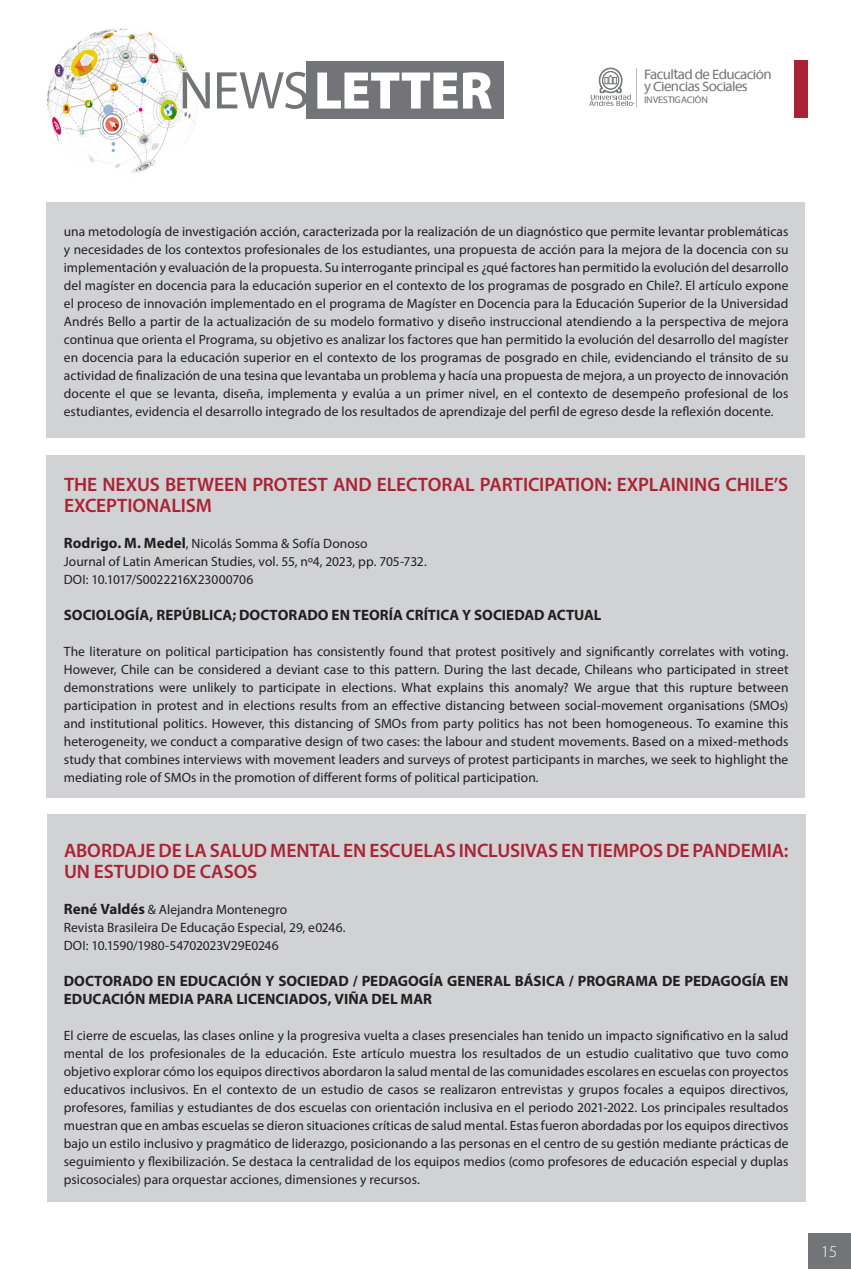
<style>
.page{position:relative;width:851px;height:1276px;background:#fff}
.page>*{position:absolute;margin:0;border:0;box-sizing:border-box;transform-origin:0 0}
.PARRAFOS_OK{font:600 19.5px/21px "Myriad Pro";letter-spacing:-.005em;color:#ab2234}
.t1{font:300 16.5px "Myriad Pro";color:#fff}
.PARRAFOS_OK-2{font:700 15px/18px "Myriad Pro";color:#231f20}
.t2{font:14.85px/12px "Unab";letter-spacing:-.04em;color:#727477}
.PARRAFOS_OK-3{font:13.5px/18px "Myriad Pro";letter-spacing:.005em;color:#231f20;text-align:justify}
.t3{font:10.5px "Unab";letter-spacing:-.04em;color:#727477}
.s1{font-weight:700;font-size:15px}
</style>
<div class="page">
<img style="left:47px;top:28px;width:150px;height:145px">
<svg style="left:183px;top:72px;width:123px;height:37px"></svg>
<div style="left:306px;top:62px;width:197px;height:57px;background:#727477"></div>
<svg style="left:317px;top:72px;width:174px;height:37px"></svg>
<hr style="left:636px;top:68px;width:1px;height:38px;background:#bbbdbd">
<svg style="left:589px;top:68px;width:45px;height:38px"></svg>
<div style="left:602px;top:71px;width:16px;height:18px;border:1px solid #727477;border-radius:50%"></div>
<div style="left:793px;top:60px;width:14px;height:58px;background:#ab2234"></div>
<div style="left:807px;top:1233px;width:43px;height:36px;background:#727477"></div>
<div style="left:47px;top:814px;width:758px;height:388px;background:#d1d2d4"></div>
<div style="left:46px;top:455px;width:758px;height:342px;background:#d1d2d4"></div>
<div style="left:46px;top:203px;width:758px;height:235px;background:#d1d2d4"></div>
<p class="t2" style="left:644px;top:69px;width:129px">Facultad de Educación y Ciencias Sociales</p>
<p class="t3" style="left:644px;top:94px;width:66px">INVESTIGACIÓN</p>
<p class="PARRAFOS_OK-3" style="left:64px;top:222px;width:726px">una metodología de investigación acción, caracterizada por la realización de un diagnóstico que permite levantar problemáticas y necesidades de los contextos profesionales de los estudiantes, una propuesta de acción para la mejora de la docencia con su implementación y evaluación de la propuesta. Su interrogante principal es ¿qué factores han permitido la evolución del desarrollo del magíster en docencia para la educación superior en el contexto de los programas de posgrado en Chile?. El artículo expone el proceso de innovación implementado en el programa de Magíster en Docencia para la Educación Superior de la Universidad Andrés Bello a partir de la actualización de su modelo formativo y diseño instruccional atendiendo a la perspectiva de mejora continua que orienta el Programa, su objetivo es analizar los factores que han permitido la evolución del desarrollo del magíster en docencia para la educación superior en el contexto de los programas de posgrado en chile, evidenciando el tránsito de su actividad de finalización de una tesina que levantaba un problema y hacía una propuesta de mejora, a un proyecto de innovación docente el que se levanta, diseña, implementa y evalúa a un primer nivel, en el contexto de desempeño profesional de los estudiantes, evidencia el desarrollo integrado de los resultados de aprendizaje del perfil de egreso desde la reflexión docente.</p>
<p class="PARRAFOS_OK" style="left:64px;top:473px;width:725px">THE NEXUS BETWEEN PROTEST AND ELECTORAL PARTICIPATION: EXPLAINING CHILE’S<br>EXCEPTIONALISM</p>
<p class="PARRAFOS_OK-3" style="left:64px;top:534px;width:305px"><span class="s1">Rodrigo. M. Medel</span>, Nicolás Somma &amp; Sofía Donoso</p>
<p class="PARRAFOS_OK-3" style="left:64px;top:552px;width:364px">Journal of Latin American Studies, vol. 55, nº4, 2023, pp. 705-732.</p>
<p class="PARRAFOS_OK-3" style="left:64px;top:570px;width:191px">DOI: 10.1017/S0022216X23000706</p>
<p class="PARRAFOS_OK-2" style="left:64px;top:605px;width:539px">SOCIOLOGÍA, REPÚBLICA; DOCTORADO EN TEORÍA CRÍTICA Y SOCIEDAD ACTUAL</p>
<p class="PARRAFOS_OK-3" style="left:64px;top:642px;width:726px">The literature on political participation has consistently found that protest positively and significantly correlates with voting.<br>However, Chile can be considered a deviant case to this pattern. During the last decade, Chileans who participated in street demonstrations were unlikely to participate in elections. What explains this anomaly? We argue that this rupture between participation in protest and in elections results from an effective distancing between social-movement organisations (SMOs) and institutional politics. However, this distancing of SMOs from party politics has not been homogeneous. To examine this heterogeneity, we conduct a comparative design of two cases: the labour and student movements. Based on a mixed-methods study that combines interviews with movement leaders and surveys of protest participants in marches, we seek to highlight the mediating role of SMOs in the promotion of different forms of political participation.</p>
<p class="PARRAFOS_OK" style="left:64px;top:839px;width:726px">ABORDAJE DE LA SALUD MENTAL EN ESCUELAS INCLUSIVAS EN TIEMPOS DE PANDEMIA:<br>UN ESTUDIO DE CASOS</p>
<p class="PARRAFOS_OK-3" style="left:64px;top:900px;width:225px"><span class="s1">René Valdés</span> &amp; Alejandra Montenegro</p>
<p class="PARRAFOS_OK-3" style="left:64px;top:918px;width:283px">Revista Brasileira De Educação Especial, 29, e0246.</p>
<p class="PARRAFOS_OK-3" style="left:64px;top:936px;width:216px">DOI: 10.1590/1980-54702023V29E0246</p>
<p class="PARRAFOS_OK-2" style="left:64px;top:971px;width:726px">DOCTORADO EN EDUCACIÓN Y SOCIEDAD / PEDAGOGÍA GENERAL BÁSICA / PROGRAMA DE PEDAGOGÍA EN<br>EDUCACIÓN MEDIA PARA LICENCIADOS, VIÑA DEL MAR</p>
<p class="PARRAFOS_OK-3" style="left:64px;top:1026px;width:726px">El cierre de escuelas, las clases online y la progresiva vuelta a clases presenciales han tenido un impacto significativo en la salud mental de los profesionales de la educación. Este artículo muestra los resultados de un estudio cualitativo que tuvo como objetivo explorar cómo los equipos directivos abordaron la salud mental de las comunidades escolares en escuelas con proyectos educativos inclusivos. En el contexto de un estudio de casos se realizaron entrevistas y grupos focales a equipos directivos, profesores, familias y estudiantes de dos escuelas con orientación inclusiva en el periodo 2021-2022. Los principales resultados muestran que en ambas escuelas se dieron situaciones críticas de salud mental. Estas fueron abordadas por los equipos directivos bajo un estilo inclusivo y pragmático de liderazgo, posicionando a las personas en el centro de su gestión mediante prácticas de seguimiento y flexibilización. Se destaca la centralidad de los equipos medios (como profesores de educación especial y duplas psicosociales) para orquestar acciones, dimensiones y recursos.</p>
<p class="t1" style="left:821px;top:1241px;width:17px">15</p>
</div>
